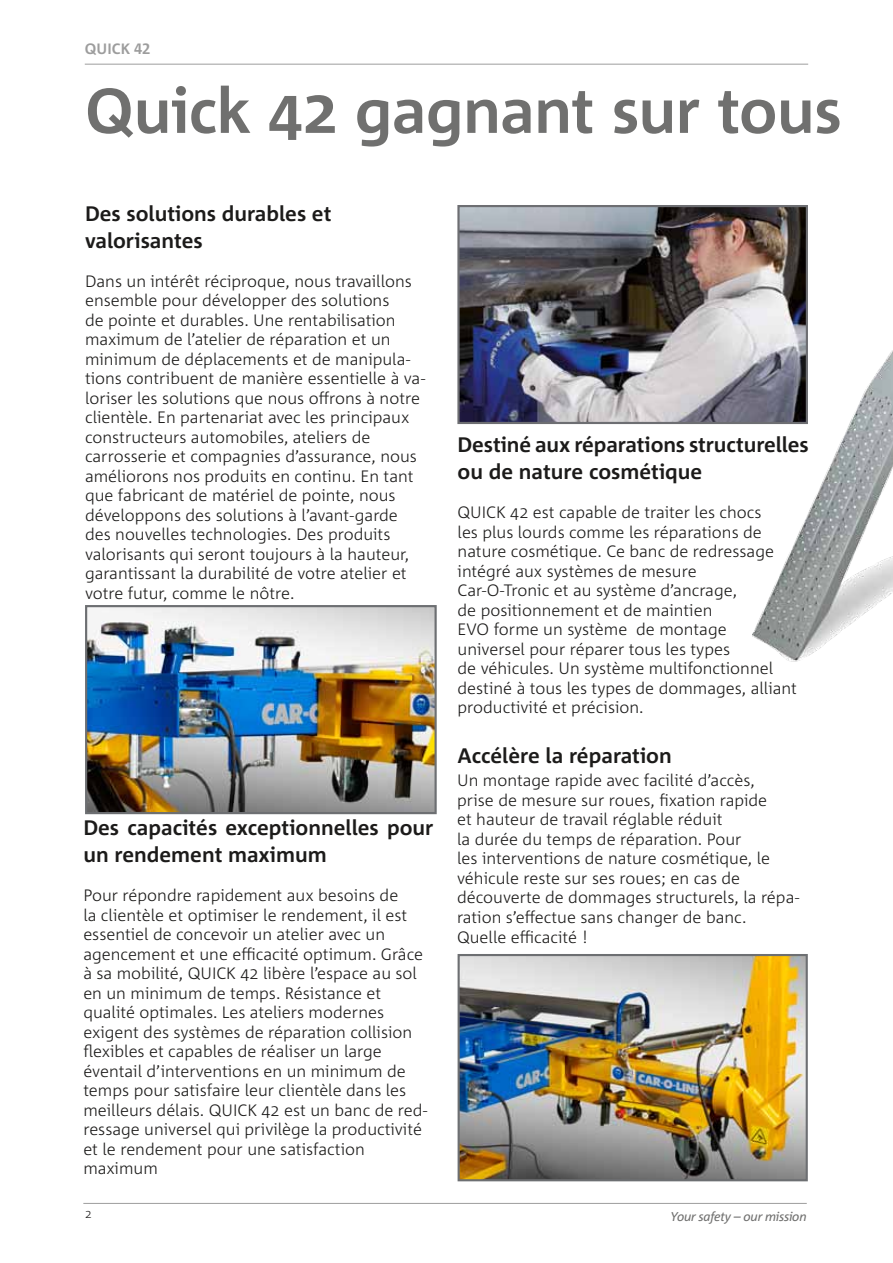
<style>
.page{position:relative;width:893px;height:1263px;background:#fff}
.page>*{position:absolute;margin:0;border:0;box-sizing:border-box;transform-origin:0 0}
.t1{font:700 63px "Corpid C1";letter-spacing:-.015em;color:#70706f}
.t2{font:700 21px/27px "Corpid C1";color:#1c1b1a}
.t3{font:300 16.5px/19.5px "Corpid C1";color:#1c1b1a}
.t4{font:700 15px "Corpid C1";letter-spacing:.01em;color:#9d9d9d}
.t5{font:italic 12.75px "Corpid C1";letter-spacing:-.025em;color:#70706f}
.t6{font:300 12px "Corpid C1";color:#1c1b1a}
</style>
<div class="page">
<hr style="left:85px;top:64px;width:723px;height:1px;background:#9d9d9d">
<hr style="left:83px;top:1203px;width:724px;height:1px;background:#9d9d9d">
<img style="left:753px;top:63px;width:140px;height:599px">
<img style="left:88px;top:608px;width:346px;height:203px">
<div style="left:85px;top:605px;width:352px;height:209px;border:2px solid #6d6f72"></div>
<img style="left:460px;top:208px;width:345px;height:213px">
<div style="left:457px;top:205px;width:351px;height:219px;border:2px solid #6d6e72"></div>
<img style="left:461px;top:957px;width:344px;height:221px">
<div style="left:458px;top:954px;width:350px;height:227px;border:2px solid #6d6f72"></div>
<p class="t4" style="left:85px;top:40px;width:67px">QUICK 42</p>
<h1 class="t1" style="left:85px;top:71px;width:758px">Quick 42 gagnant sur tous</h1>
<p class="t2" style="left:85px;top:200px;width:248px">Des solutions durables et valorisantes</p>
<p class="t3" style="left:85px;top:271px;width:342px">Dans un intérêt réciproque, nous travaillons ensemble pour développer des solutions<br>de pointe et durables. Une rentabilisation maximum de l’atelier de réparation et un minimum de déplacements et de manipula&shy;tions contribuent de manière essentielle à va&shy;loriser les solutions que nous offrons à notre clientèle. En partenariat avec les principaux constructeurs automobiles, ateliers de carrosserie et compagnies d’assurance, nous améliorons nos produits en continu. En tant que fabricant de matériel de pointe, nous développons des solutions à l’avant-garde des nouvelles technologies. Des produits valorisants qui seront toujours à la hauteur, garantissant la durabilité de votre atelier et votre futur, comme le nôtre.</p>
<p class="t2" style="left:83px;top:814px;width:352px">Des capacités exceptionnelles pour un rendement maximum</p>
<p class="t3" style="left:83px;top:885px;width:346px">Pour répondre rapidement aux besoins de<br>la clientèle et optimiser le rendement, il est essentiel de concevoir un atelier avec un agencement et une efficacité optimum. Grâce à sa mobilité, QUICK 42 libère l’espace au sol en un minimum de temps. Résistance et qualité optimales. Les ateliers modernes exigent des systèmes de réparation collision flexibles et capables de réaliser un large éventail d’interventions en un minimum de temps pour satisfaire leur clientèle dans les meilleurs délais. QUICK 42 est un banc de red&shy;ressage universel qui privilège la productivité et le rendement pour une satisfaction maximum</p>
<p class="t2" style="left:458px;top:431px;width:353px">Destiné aux réparations structurelles ou de nature cosmétique</p>
<p class="t3" style="left:458px;top:502px;width:341px">QUICK 42 est capable de traiter les chocs<br>les plus lourds comme les réparations de nature cosmétique. Ce banc de redressage intégré aux systèmes de mesure<br>Car-O-Tronic et au système d’ancrage,<br>de positionnement et de maintien<br>EVO forme un système de montage universel pour réparer tous les types<br>de véhicules. Un système multifonctionnel destiné à tous les types de dommages, alliant productivité et précision.</p>
<p class="t2" style="left:458px;top:741px;width:216px">Accélère la réparation</p>
<p class="t3" style="left:457px;top:770px;width:344px">Un montage rapide avec facilité d’accès,<br>prise de mesure sur roues, fixation rapide<br>et hauteur de travail réglable réduit<br>la durée du temps de réparation. Pour<br>les interventions de nature cosmétique, le véhicule reste sur ses roues; en cas de découverte de dommages structurels, la répa&shy;ration s’effectue sans changer de banc.<br>Quelle efficacité !</p>
<p class="t6" style="left:85px;top:1206px;width:8px">2</p>
<p class="t5" style="left:671px;top:1208px;width:138px">Your safety – our mission</p>
</div>
